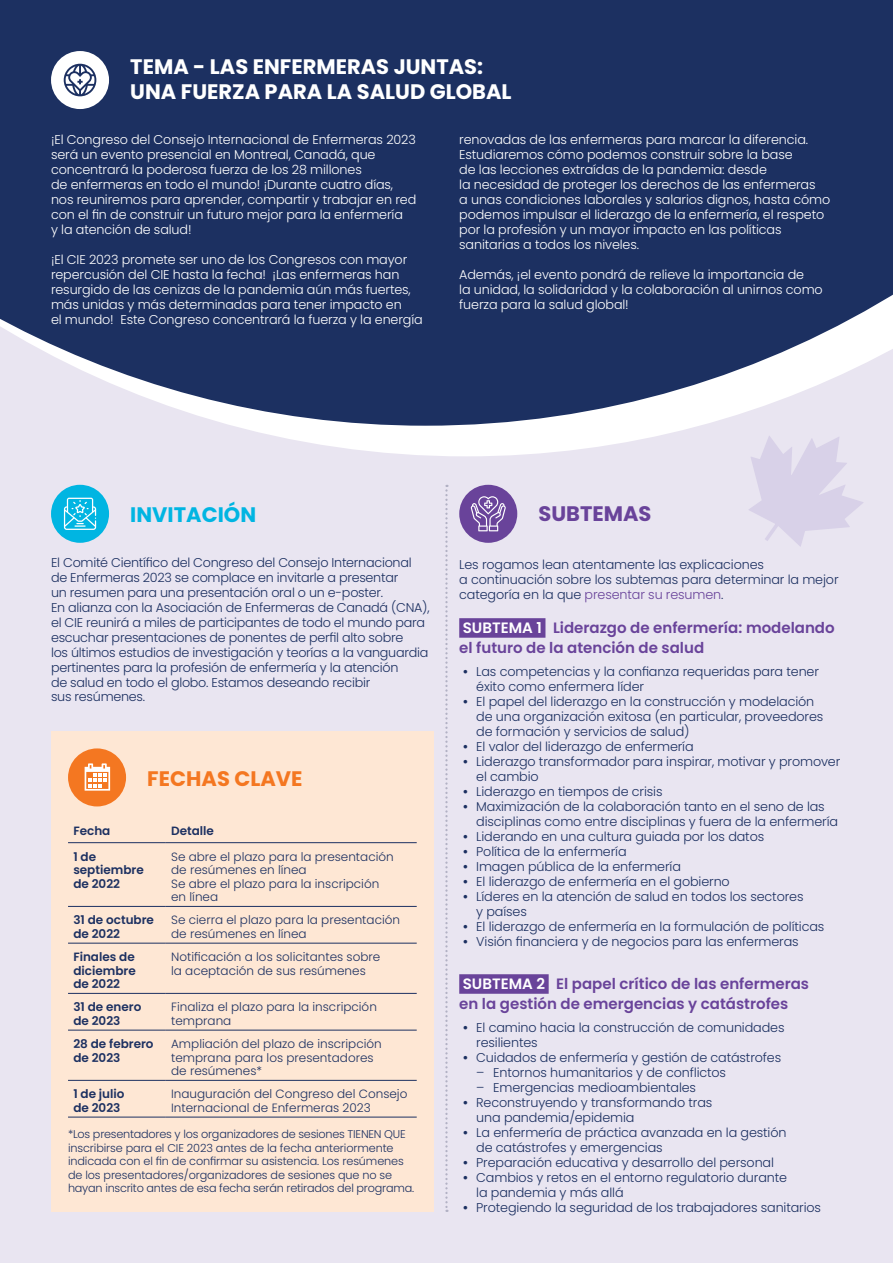
<style>
.page{position:relative;width:893px;height:1263px;background:#fff}
.page>*{position:absolute;margin:0;border:0;box-sizing:border-box;transform-origin:0 0}
.t1{font:700 21px/25.2px "Poppins";color:#fff}
.t2{font:700 21px "Poppins";color:#f47721}
.t3{font:700 21px "Poppins";color:#00b5e2}
.t4{font:700 21px "Poppins";color:#69439a}
.t5{font:600 15px/19.5px "Poppins";color:#69439a}
.t6{font:300 12.75px/15px "Poppins";letter-spacing:-.01em;color:#1c3061}
.t7{font:300 12.75px/15px "Poppins";letter-spacing:-.01em;color:#fff}
.t8{font:300 12px/13.5px "Poppins";color:#1c3061}
.t9{font:600 12px/13.5px "Poppins";color:#1c3061}
.t10{font:300 11.25px/13.5px "Poppins";letter-spacing:-.01em;color:#1c3061}
.s1{color:#69439a}
.s2{color:#fff}
.s3{font-family:"Futura PT";font-weight:400}
</style>
<div class="page">
<div style="left:0;top:315px;width:893px;height:948px;background:#e9e5f1"></div>
<svg style="left:235px;top:426px;width:462px;height:30px;fill:#fff"></svg>
<svg style="left:0;top:0;width:893px;height:426px;background:#2f416e"></svg>
<svg style="left:749px;top:436px;width:114px;height:111px"></svg>
<div style="left:459px;top:485px;width:58px;height:58px;background:#69439a;border-radius:50%"></div>
<svg style="left:471px;top:496px;width:35px;height:35px"></svg>
<div style="left:459px;top:618px;width:86px;height:20px;background:#69439a"></div>
<div style="left:459px;top:974px;width:90px;height:20px;background:#69439a"></div>
<div style="left:51px;top:51px;width:58px;height:58px;background:#fff;border-radius:50%"></div>
<svg style="left:64px;top:64px;width:32px;height:32px"></svg>
<div style="left:51px;top:485px;width:58px;height:58px;background:#00b5e2;border-radius:50%"></div>
<svg style="left:64px;top:498px;width:32px;height:32px"></svg>
<svg style="left:445px;top:485px;width:3px;height:727px"></svg>
<div style="left:51px;top:731px;width:383px;height:481px;background:#fee7d4"></div>
<div style="left:68px;top:748px;width:58px;height:58px;background:#f47721;border-radius:50%"></div>
<svg style="left:85px;top:763px;width:25px;height:28px"></svg>
<hr style="left:68px;top:842px;width:98px;height:1px;background:#1c3061">
<hr style="left:166px;top:842px;width:251px;height:1px;background:#1c3061">
<hr style="left:68px;top:906px;width:98px;height:1px;background:#1c3061">
<hr style="left:166px;top:906px;width:251px;height:1px;background:#1c3061">
<hr style="left:68px;top:943px;width:98px;height:1px;background:#1c3061">
<hr style="left:166px;top:943px;width:251px;height:1px;background:#1c3061">
<hr style="left:68px;top:993px;width:98px;height:1px;background:#1c3061">
<hr style="left:166px;top:993px;width:251px;height:1px;background:#1c3061">
<hr style="left:68px;top:1030px;width:98px;height:1px;background:#1c3061">
<hr style="left:166px;top:1030px;width:251px;height:1px;background:#1c3061">
<hr style="left:68px;top:1080px;width:98px;height:1px;background:#1c3061">
<hr style="left:166px;top:1080px;width:251px;height:1px;background:#1c3061">
<hr style="left:68px;top:1117px;width:98px;height:1px;background:#1c3061">
<hr style="left:166px;top:1117px;width:251px;height:1px;background:#1c3061">
<h1 class="t1" style="left:130px;top:54px;width:383px">TEMA - LAS ENFERMERAS JUNTAS:<br>UNA FUERZA PARA LA SALUD GLOBAL</h1>
<p class="t7" style="left:51px;top:132px;width:367px">¡El Congreso del Consejo Internacional de Enfermeras 2023 será un evento presencial en Montreal, Canadá, que concentrará la poderosa fuerza de los 28 millones<br>de enfermeras en todo el mundo! ¡Durante cuatro días, nos reuniremos para aprender, compartir y trabajar en red con el fin de construir un futuro mejor para la enfermería<br>y la atención de salud!</p>
<p class="t7" style="left:51px;top:252px;width:373px">¡El CIE 2023 promete ser uno de los Congresos con mayor repercusión del CIE hasta la fecha! ¡Las enfermeras han resurgido de las cenizas de la pandemia aún más fuertes, más unidas y más determinadas para tener impacto en<br>el mundo! Este Congreso concentrará la fuerza y la energía</p>
<p class="t7" style="left:459px;top:132px;width:372px">renovadas de las enfermeras para marcar la diferencia.<br>Estudiaremos cómo podemos construir sobre la base<br>de las lecciones extraídas de la pandemia: desde<br>la necesidad de proteger los derechos de las enfermeras<br>a unas condiciones laborales y salarios dignos, hasta cómo podemos impulsar el liderazgo de la enfermería, el respeto por la profesión y un mayor impacto en las políticas sanitarias a todos los niveles.</p>
<p class="t7" style="left:459px;top:267px;width:365px">Además, ¡el evento pondrá de relieve la importancia de<br>la unidad, la solidaridad y la colaboración al unirnos como fuerza para la salud global!</p>
<h1 class="t3" style="left:130px;top:502px;width:127px">INVITACIÓN</h1>
<p class="t6" style="left:51px;top:555px;width:380px">El Comité Científico del Congreso del Consejo Internacional de Enfermeras 2023 se complace en invitarle a presentar<br>un resumen para una presentación oral o un e-poster.<br>En alianza con la Asociación de Enfermeras de Canadá (CNA), el CIE reunirá a miles de participantes de todo el mundo para escuchar presentaciones de ponentes de perfil alto sobre<br>los últimos estudios de investigación y teorías a la vanguardia pertinentes para la profesión de enfermería y la atención<br>de salud en todo el globo. Estamos deseando recibir<br>sus resúmenes.</p>
<h1 class="t2" style="left:147px;top:766px;width:157px">FECHAS CLAVE</h1>
<p class="t9" style="left:73px;top:824px;width:39px">Fecha</p>
<p class="t9" style="left:171px;top:824px;width:44px">Detalle</p>
<p class="t9" style="left:73px;top:850px;width:72px">1 de septiembre de 2022</p>
<p class="t8" style="left:171px;top:850px;width:224px">Se abre el plazo para la presentación de resúmenes en línea<br>Se abre el plazo para la inscripción en línea</p>
<p class="t9" style="left:73px;top:913px;width:82px">31 de octubre de 2022</p>
<p class="t8" style="left:171px;top:913px;width:230px">Se cierra el plazo para la presentación de resúmenes en línea</p>
<p class="t9" style="left:73px;top:950px;width:64px;text-align:justify">Finales de diciembre de 2022</p>
<p class="t8" style="left:171px;top:950px;width:211px">Notificación a los solicitantes sobre la aceptación de sus resúmenes</p>
<p class="t9" style="left:73px;top:1000px;width:70px">31 de enero de 2023</p>
<p class="t8" style="left:171px;top:1000px;width:207px">Finaliza el plazo para la inscripción temprana</p>
<p class="t9" style="left:73px;top:1037px;width:82px">28 de febrero de 2023</p>
<p class="t8" style="left:171px;top:1037px;width:212px">Ampliación del plazo de inscripción temprana para los presentadores de resúmenes*</p>
<p class="t9" style="left:73px;top:1087px;width:53px">1 de julio de 2023</p>
<p class="t8" style="left:171px;top:1087px;width:238px">Inauguración del Congreso del Consejo<br>Internacional de Enfermeras 2023</p>
<p class="t10" style="left:68px;top:1128px;width:348px">*Los presentadores y los organizadores de sesiones TIENEN QUE inscribirse para el CIE 2023 antes de la fecha anteriormente indicada con el fin de confirmar su asistencia. Los resúmenes de los presentadores/organizadores de sesiones que no se hayan inscrito antes de esa fecha serán retirados del programa.</p>
<h1 class="t4" style="left:538px;top:501px;width:115px">SUBTEMAS</h1>
<p class="t6" style="left:459px;top:557px;width:381px">Les rogamos lean atentamente las explicaciones<br>a continuación sobre los subtemas para determinar la mejor categoría en la que <span class="s1">presentar su resumen</span>.</p>
<p class="t5" style="left:459px;top:618px;width:377px"><span class="s2">SUBTEMA 1</span> Liderazgo de enfermería: modelando el futuro de la atención de salud</p>
<p class="t6" style="left:476px;top:664px;width:344px;text-indent:-17px"><span class="s3">•</span> Las competencias y la confianza requeridas para tener éxito como enfermera líder</p>
<p class="t6" style="left:476px;top:694px;width:349px;text-indent:-17px"><span class="s3">•</span> El papel del liderazgo en la construcción y modelación de una organización exitosa (en particular, proveedores de formación y servicios de salud)</p>
<p class="t6" style="left:459px;top:739px;width:236px"><span class="s3">•</span> El valor del liderazgo de enfermería</p>
<p class="t6" style="left:476px;top:754px;width:366px;text-indent:-17px"><span class="s3">•</span> Liderazgo transformador para inspirar, motivar y promover el cambio</p>
<p class="t6" style="left:459px;top:784px;width:205px"><span class="s3">•</span> Liderazgo en tiempos de crisis</p>
<p class="t6" style="left:476px;top:799px;width:363px;text-indent:-17px"><span class="s3">•</span> Maximización de la colaboración tanto en el seno de las disciplinas como entre disciplinas y fuera de la enfermería</p>
<p class="t6" style="left:459px;top:829px;width:307px"><span class="s3">•</span> Liderando en una cultura guiada por los datos</p>
<p class="t6" style="left:459px;top:844px;width:169px"><span class="s3">•</span> Política de la enfermería</p>
<p class="t6" style="left:459px;top:859px;width:223px"><span class="s3">•</span> Imagen pública de la enfermería</p>
<p class="t6" style="left:459px;top:874px;width:272px"><span class="s3">•</span> El liderazgo de enfermería en el gobierno</p>
<p class="t6" style="left:476px;top:889px;width:329px;text-indent:-17px"><span class="s3">•</span> Líderes en la atención de salud en todos los sectores y países</p>
<p class="t6" style="left:459px;top:919px;width:367px"><span class="s3">•</span> El liderazgo de enfermería en la formulación de políticas</p>
<p class="t6" style="left:459px;top:934px;width:341px"><span class="s3">•</span> Visión financiera y de negocios para las enfermeras</p>
<p class="t5" style="left:459px;top:974px;width:351px"><span class="s2">SUBTEMA 2</span> El papel crítico de las enfermeras en la gestión de emergencias y catástrofes</p>
<p class="t6" style="left:476px;top:1020px;width:310px;text-indent:-17px"><span class="s3">•</span> El camino hacia la construcción de comunidades resilientes</p>
<p class="t6" style="left:459px;top:1050px;width:323px"><span class="s3">•</span> Cuidados de enfermería y gestión de catástrofes</p>
<p class="t6" style="left:476px;top:1065px;width:251px">– Entornos humanitarios y de conflictos</p>
<p class="t6" style="left:476px;top:1080px;width:221px">– Emergencias medioambientales</p>
<p class="t6" style="left:476px;top:1095px;width:238px;text-indent:-17px"><span class="s3">•</span> Reconstruyendo y transformando tras una pandemia/epidemia</p>
<p class="t6" style="left:476px;top:1125px;width:312px;text-indent:-17px"><span class="s3">•</span> La enfermería de práctica avanzada en la gestión de catástrofes y emergencias</p>
<p class="t6" style="left:459px;top:1155px;width:316px"><span class="s3">•</span> Preparación educativa y desarrollo del personal</p>
<p class="t6" style="left:476px;top:1170px;width:312px;text-indent:-17px"><span class="s3">•</span> Cambios y retos en el entorno regulatorio durante la pandemia y más allá</p>
<p class="t6" style="left:459px;top:1200px;width:363px"><span class="s3">•</span> Protegiendo la seguridad de los trabajadores sanitarios</p>
</div>
